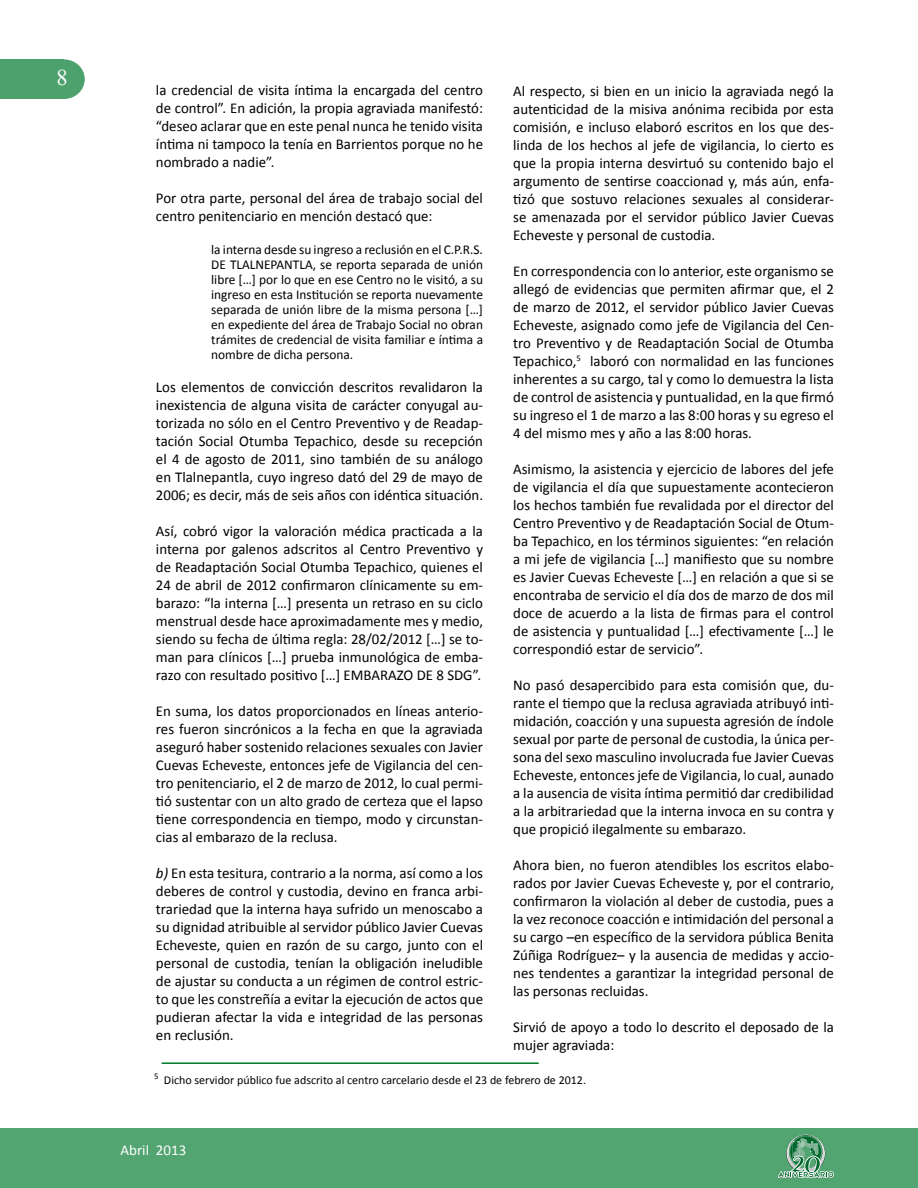
<style>
.page{position:relative;width:918px;height:1188px;background:#fff}
.page>*{position:absolute;margin:0;border:0;box-sizing:border-box;transform-origin:0 0}
.t1{font:22.5px "Times New Roman";color:#fff}
.t2{font:15px/18px "Calibri";color:#000;text-align:justify}
.t3{font:15px "Calibri";color:#fff}
.t4{font:13.5px/15px "Calibri";color:#000;text-align:justify}
.t5{font:12px "Calibri";color:#000}
.s1{font-style:italic}
</style>
<div class="page">
<div style="left:0;top:59px;width:64px;height:40px;background:#4da16c"></div>
<div style="left:44px;top:59px;width:41px;height:40px;background:#4da16c;border-radius:50%"></div>
<div style="left:0;top:1128px;width:918px;height:60px;background:#52a470"></div>
<svg style="left:778px;top:1135px;width:56px;height:43px"></svg>
<hr style="left:162px;top:1062px;width:377px;height:2px;background:#00792c">
<h1 class="t1" style="left:57px;top:63px;width:13px">8</h1>
<p class="t2" style="left:156px;top:81px;width:329px">la credencial de visita íntima la encargada del centro de control”. En adición, la propia agraviada manifestó: “deseo aclarar que en este penal nunca he tenido visita íntima ni tampoco la tenía en Barrientos porque no he nombrado a nadie”.</p>
<p class="t2" style="left:156px;top:189px;width:329px">Por otra parte, personal del área de trabajo social del centro penitenciario en mención destacó que:</p>
<p class="t4" style="left:211px;top:242px;width:273px">la interna desde su ingreso a reclusión en el C.P.R.S.<br>DE TLALNEPANTLA, se reporta separada de unión libre […] por lo que en ese Centro no le visitó, a su ingreso en esta Institución se reporta nuevamente separada de unión libre de la misma persona […] en expediente del área de Trabajo Social no obran trámites de credencial de visita familiar e íntima a nombre de dicha persona.</p>
<p class="t2" style="left:156px;top:378px;width:329px">Los elementos de convicción descritos revalidaron la inexistencia de alguna visita de carácter conyugal au&shy;torizada no sólo en el Centro Preventivo y de Readap&shy;tación Social Otumba Tepachico, desde su recepción el 4 de agosto de 2011, sino también de su análogo en Tlalnepantla, cuyo ingreso dató del 29 de mayo de 2006; es decir, más de seis años con idéntica situación.</p>
<p class="t2" style="left:156px;top:522px;width:329px">Así, cobró vigor la valoración médica practicada a la interna por galenos adscritos al Centro Preventivo y de Readaptación Social Otumba Tepachico, quienes el 24 de abril de 2012 confirmaron clínicamente su em&shy;barazo: “la interna […] presenta un retraso en su ciclo menstrual desde hace aproximadamente mes y medio, siendo su fecha de última regla: 28/02/2012 […] se to&shy;man para clínicos […] prueba inmunológica de emba&shy;razo con resultado positivo […] EMBARAZO DE 8 SDG”.</p>
<p class="t2" style="left:156px;top:702px;width:329px">En suma, los datos proporcionados en líneas anterio&shy;res fueron sincrónicos a la fecha en que la agraviada aseguró haber sostenido relaciones sexuales con Javier Cuevas Echeveste, entonces jefe de Vigilancia del cen&shy;tro penitenciario, el 2 de marzo de 2012, lo cual permi&shy;tió sustentar con un alto grado de certeza que el lapso tiene correspondencia en tiempo, modo y circunstan&shy;cias al embarazo de la reclusa.</p>
<p class="t2" style="left:156px;top:864px;width:329px"><span class="s1">b)</span> En esta tesitura, contrario a la norma, así como a los deberes de control y custodia, devino en franca arbi&shy;trariedad que la interna haya sufrido un menoscabo a su dignidad atribuible al servidor público Javier Cuevas Echeveste, quien en razón de su cargo, junto con el personal de custodia, tenían la obligación ineludible de ajustar su conducta a un régimen de control estric&shy;to que les constreñía a evitar la ejecución de actos que pudieran afectar la vida e integridad de las personas en reclusión.</p>
<p class="t2" style="left:513px;top:82px;width:322px">Al respecto, si bien en un inicio la agraviada negó la autenticidad de la misiva anónima recibida por esta comisión, e incluso elaboró escritos en los que des&shy;linda de los hechos al jefe de vigilancia, lo cierto es que la propia interna desvirtuó su contenido bajo el argumento de sentirse coaccionad y, más aún, enfa&shy;tizó que sostuvo relaciones sexuales al considerar&shy;se amenazada por el servidor público Javier Cuevas Echeveste y personal de custodia.</p>
<p class="t2" style="left:513px;top:262px;width:322px">En correspondencia con lo anterior, este organismo se allegó de evidencias que permiten afirmar que, el 2 de marzo de 2012, el servidor público Javier Cuevas Echeveste, asignado como jefe de Vigilancia del Cen&shy;tro Preventivo y de Readaptación Social de Otumba Tepachico,<sup>5</sup> laboró con normalidad en las funciones inherentes a su cargo, tal y como lo demuestra la lista de control de asistencia y puntualidad, en la que firmó su ingreso el 1 de marzo a las 8:00 horas y su egreso el 4 del mismo mes y año a las 8:00 horas.</p>
<p class="t2" style="left:513px;top:460px;width:322px">Asimismo, la asistencia y ejercicio de labores del jefe de vigilancia el día que supuestamente acontecieron los hechos también fue revalidada por el director del Centro Preventivo y de Readaptación Social de Otum&shy;ba Tepachico, en los términos siguientes: “en relación a mi jefe de vigilancia […] manifiesto que su nombre es Javier Cuevas Echeveste […] en relación a que si se encontraba de servicio el día dos de marzo de dos mil doce de acuerdo a la lista de firmas para el control de asistencia y puntualidad […] efectivamente […] le correspondió estar de servicio”.</p>
<p class="t2" style="left:513px;top:676px;width:322px">No pasó desapercibido para esta comisión que, du&shy;rante el tiempo que la reclusa agraviada atribuyó inti&shy;midación, coacción y una supuesta agresión de índole sexual por parte de personal de custodia, la única per&shy;sona del sexo masculino involucrada fue Javier Cuevas Echeveste, entonces jefe de Vigilancia, lo cual, aunado a la ausencia de visita íntima permitió dar credibilidad a la arbitrariedad que la interna invoca en su contra y que propició ilegalmente su embarazo.</p>
<p class="t2" style="left:513px;top:856px;width:322px">Ahora bien, no fueron atendibles los escritos elabo&shy;rados por Javier Cuevas Echeveste y, por el contrario, confirmaron la violación al deber de custodia, pues a la vez reconoce coacción e intimidación del personal a su cargo –en específico de la servidora pública Benita Zúñiga Rodríguez– y la ausencia de medidas y accio&shy;nes tendentes a garantizar la integridad personal de las personas recluidas.</p>
<p class="t2" style="left:513px;top:1018px;width:322px">Sirvió de apoyo a todo lo descrito el deposado de la mujer agraviada:</p>
<p class="t5" style="left:154px;top:1072px;width:433px"><sup>5</sup> Dicho servidor público fue adscrito al centro carcelario desde el 23 de febrero de 2012.</p>
<p class="t3" style="left:121px;top:1140px;width:67px">Abril 2013</p>
</div>
